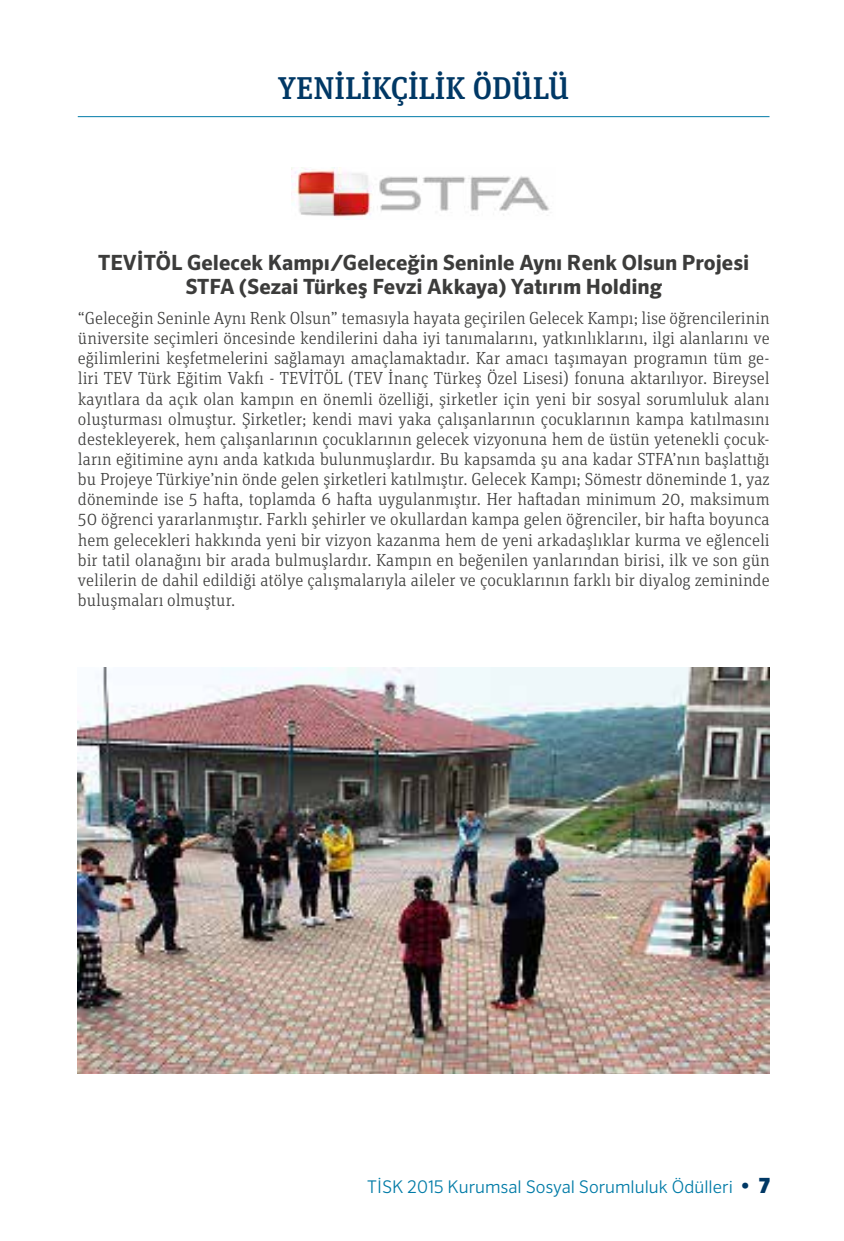
<style>
.page{position:relative;width:844px;height:1241px;background:#fff}
.page>*{position:absolute;margin:0;border:0;box-sizing:border-box;transform-origin:0 0}
.t1{font:500 31.5px "Unit Slab Pro";color:#003865}
.t2{font:700 21px/24.2px "Sero Pro";color:#3c3c3b;text-align:center}
.t3{font:300 17.5px/20.1px "Unit Slab Pro";color:#3c3c3b;text-align:justify}
.t4{font:300 17.5px "Sero Pro";color:#007ba7}
.s1{font-weight:900;font-size:21px;color:#003865}
</style>
<div class="page">
<img style="left:78px;top:667px;width:691px;height:406px">
<img style="left:292px;top:168px;width:258px;height:51px">
<hr style="left:78px;top:116px;width:691px;height:1px;background:#007ba7">
<h1 class="t1" style="left:278px;top:66px;width:293px">YENİLİKÇİLİK ÖDÜLÜ</h1>
<p class="t2" style="left:98px;top:250px;width:652px">TEVİTÖL Gelecek Kampı/Geleceğin Seninle Aynı Renk Olsun Projesi<br>STFA (Sezai Türkeş Fevzi Akkaya) Yatırım Holding</p>
<p class="t3" style="left:78px;top:307px;width:693px">“Geleceğin Seninle Aynı Renk Olsun” temasıyla hayata geçirilen Gelecek Kampı; lise öğrencilerinin üniversite seçimleri öncesinde kendilerini daha iyi tanımalarını, yatkınlıklarını, ilgi alanlarını ve eğilimlerini keşfetmelerini sağlamayı amaçlamaktadır. Kar amacı taşımayan programın tüm ge&shy;liri TEV Türk Eğitim Vakfı - TEVİTÖL (TEV İnanç Türkeş Özel Lisesi) fonuna aktarılıyor. Bireysel kayıtlara da açık olan kampın en önemli özelliği, şirketler için yeni bir sosyal sorumluluk alanı oluşturması olmuştur. Şirketler; kendi mavi yaka çalışanlarının çocuklarının kampa katılmasını destekleyerek, hem çalışanlarının çocuklarının gelecek vizyonuna hem de üstün yetenekli çocuk&shy;ların eğitimine aynı anda katkıda bulunmuşlardır. Bu kapsamda şu ana kadar STFA’nın başlattığı bu Projeye Türkiye’nin önde gelen şirketleri katılmıştır. Gelecek Kampı; Sömestr döneminde 1, yaz döneminde ise 5 hafta, toplamda 6 hafta uygulanmıştır. Her haftadan minimum 20, maksimum 50 öğrenci yararlanmıştır. Farklı şehirler ve okullardan kampa gelen öğrenciler, bir hafta boyunca hem gelecekleri hakkında yeni bir vizyon kazanma hem de yeni arkadaşlıklar kurma ve eğlenceli bir tatil olanağını bir arada bulmuşlardır. Kampın en beğenilen yanlarından birisi, ilk ve son gün velilerin de dahil edildiği atölye çalışmalarıyla aileler ve çocuklarının farklı bir diyalog zemininde buluşmaları olmuştur.</p>
<p class="t4" style="left:367px;top:1175px;width:404px">TİSK 2015 Kurumsal Sosyal Sorumluluk Ödülleri <span class="s1">• 7</span></p>
</div>
